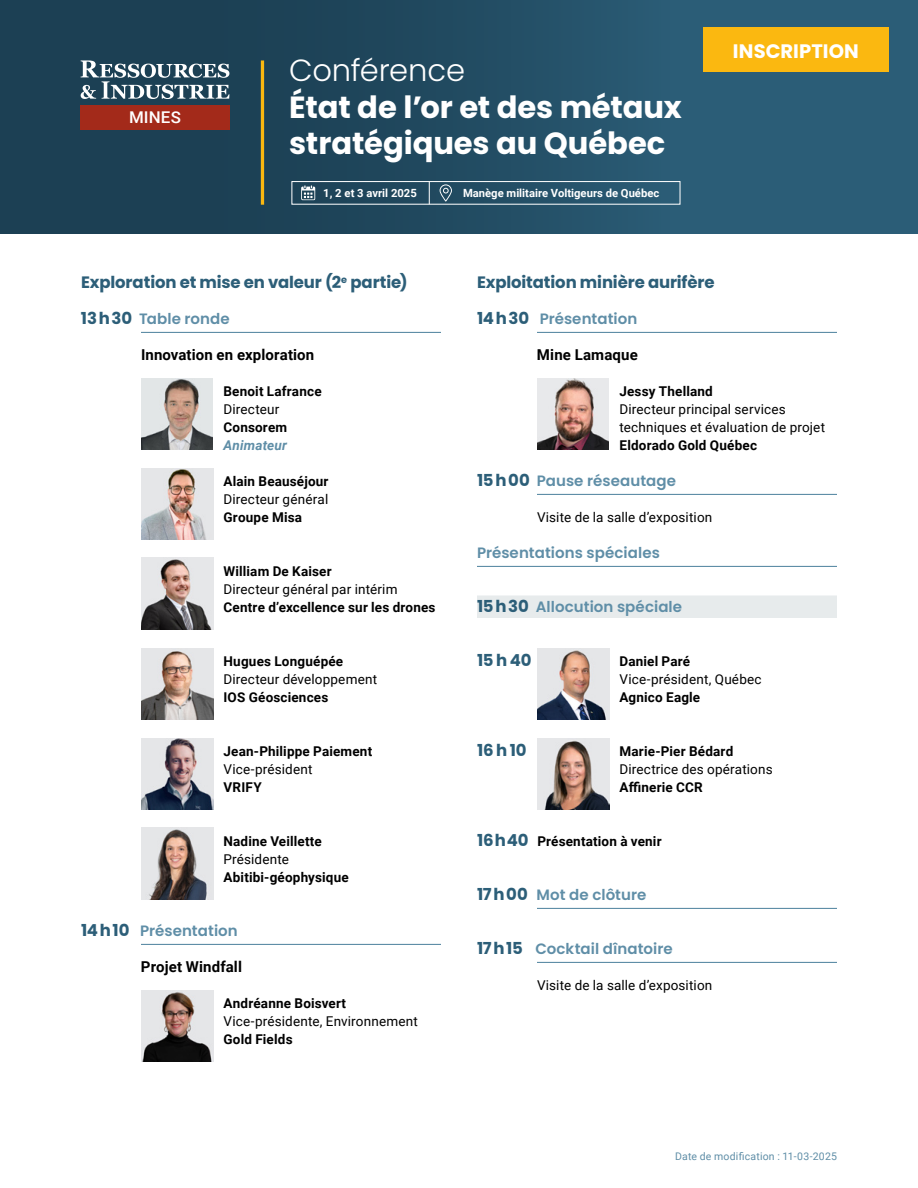
<style>
.page{position:relative;width:918px;height:1188px;background:#fff}
.page>*{position:absolute;margin:0;border:0;box-sizing:border-box;transform-origin:0 0}
.t1{font:700 30.6px/36.8px "Poppins";letter-spacing:-.005em;color:#fff}
.t2{font:300 30.6px "Poppins";letter-spacing:-.01em;color:#fff}
.t3{font:700 19.5px "Poppins";letter-spacing:.005em;color:#fff}
.t4{font:700 16.5px "Poppins";letter-spacing:-.01em;color:#2c5e78}
.t5{font:500 16.2px "Roboto";color:#fff;scale:1.04 1}
.t6{font:600 15px "Poppins";letter-spacing:.005em;color:#5f8ea7}
.t7{font:700 15px "Roboto";letter-spacing:.01em;color:#000}
.t8{font:700 13.5px "Roboto";letter-spacing:.01em;color:#000}
.t9{font:13.5px/18px "Roboto";letter-spacing:.01em;color:#000}
.t10{font:italic 700 13.5px "Roboto";letter-spacing:.015em;color:#5f8ea7}
.t11{font:700 11.25px "Roboto";color:#fff}
.t12{font:10.5px "Roboto";letter-spacing:.02em;color:#5f8ea7}
.s1{font-weight:700;font-size:16.5px;color:#2c5e78}
.s2{font-family:"Poppins";font-size:16.5px;color:#2c5e78}
</style>
<div class="page">
<div style="left:0;top:0;width:918px;height:234px;background:linear-gradient(to right,#19394c,#2d617c)"></div>
<div style="left:703px;top:27px;width:186px;height:45px;background:#fbb810"></div>
<div style="left:81px;top:105px;width:149px;height:25px;background:#a32a1a"></div>
<svg style="left:81px;top:60px;width:148px;height:39px"></svg>
<hr style="left:261px;top:60px;width:3px;height:145px;background:#fbb810">
<svg style="left:301px;top:185px;width:14px;height:15px"></svg>
<svg style="left:440px;top:184px;width:12px;height:18px"></svg>
<div style="left:291px;top:181px;width:390px;height:24px;border:1px solid #fff"></div>
<svg style="left:429px;top:181px;width:1px;height:23px"></svg>
<hr style="left:141px;top:332px;width:300px;height:1px;background:#5f8ea7">
<hr style="left:141px;top:944px;width:300px;height:1px;background:#5f8ea7">
<img style="left:141px;top:378px;width:72px;height:72px">
<img style="left:141px;top:468px;width:72px;height:72px">
<img style="left:141px;top:558px;width:72px;height:72px">
<img style="left:141px;top:648px;width:72px;height:72px">
<img style="left:141px;top:738px;width:72px;height:72px">
<img style="left:141px;top:828px;width:72px;height:72px">
<img style="left:141px;top:990px;width:72px;height:72px">
<hr style="left:537px;top:332px;width:300px;height:1px;background:#5f8ea7">
<hr style="left:537px;top:494px;width:300px;height:1px;background:#5f8ea7">
<hr style="left:477px;top:566px;width:360px;height:1px;background:#5f8ea7">
<div style="left:477px;top:596px;width:360px;height:22px;background:#e7ebec"></div>
<hr style="left:537px;top:908px;width:300px;height:1px;background:#5f8ea7">
<hr style="left:537px;top:962px;width:300px;height:1px;background:#5f8ea7">
<img style="left:537px;top:378px;width:72px;height:72px">
<img style="left:537px;top:648px;width:72px;height:72px">
<img style="left:538px;top:738px;width:71px;height:72px">
<p class="t5" style="left:129px;top:106px;width:51px">MINES</p>
<h1 class="t2" style="left:289px;top:52px;width:178px">Conférence</h1>
<h1 class="t1" style="left:289px;top:89px;width:394px">État de l’or et des métaux stratégiques au Québec</h1>
<p class="t11" style="left:323px;top:185px;width:95px">1, 2 et 3 avril 2025</p>
<p class="t11" style="left:463px;top:185px;width:198px">Manège militaire Voltigeurs de Québec</p>
<h2 class="t3" style="left:733px;top:40px;width:127px">INSCRIPTION</h2>
<p class="t4" style="left:81px;top:273px;width:328px">Exploration et mise en valeur (2<sup>e</sup> partie)</p>
<p class="t6" style="left:81px;top:310px;width:150px"><span class="s1">13h30</span> Table ronde</p>
<p class="t7" style="left:141px;top:344px;width:175px">Innovation en exploration</p>
<p class="t8" style="left:224px;top:382px;width:100px">Benoit Lafrance</p>
<p class="t9" style="left:224px;top:400px;width:57px">Directeur</p>
<p class="t8" style="left:224px;top:418px;width:65px">Consorem</p>
<p class="t10" style="left:224px;top:436px;width:65px">Animateur</p>
<p class="t8" style="left:224px;top:472px;width:107px">Alain Beauséjour</p>
<p class="t9" style="left:224px;top:490px;width:106px">Directeur général</p>
<p class="t8" style="left:224px;top:508px;width:80px">Groupe Misa</p>
<p class="t8" style="left:224px;top:562px;width:110px">William De Kaiser</p>
<p class="t9" style="left:224px;top:580px;width:176px">Directeur général par intérim</p>
<p class="t8" style="left:224px;top:598px;width:214px">Centre d’excellence sur les drones</p>
<p class="t8" style="left:224px;top:652px;width:121px">Hugues Longuépée</p>
<p class="t9" style="left:224px;top:670px;width:155px">Directeur développement</p>
<p class="t8" style="left:224px;top:688px;width:106px">IOS Géosciences</p>
<p class="t8" style="left:224px;top:742px;width:150px">Jean-Philippe Paiement</p>
<p class="t9" style="left:224px;top:760px;width:91px">Vice-président</p>
<p class="t8" style="left:224px;top:778px;width:40px">VRIFY</p>
<p class="t8" style="left:224px;top:832px;width:100px">Nadine Veillette</p>
<p class="t9" style="left:224px;top:850px;width:67px">Présidente</p>
<p class="t8" style="left:224px;top:868px;width:127px">Abitibi-géophysique</p>
<p class="t6" style="left:81px;top:922px;width:158px"><span class="s1">14h10</span> Présentation</p>
<p class="t7" style="left:141px;top:956px;width:102px">Projet Windfall</p>
<p class="t8" style="left:224px;top:994px;width:124px">Andréanne Boisvert</p>
<p class="t9" style="left:224px;top:1012px;width:196px">Vice-présidente, Environnement</p>
<p class="t8" style="left:224px;top:1030px;width:71px">Gold Fields</p>
<p class="t4" style="left:477px;top:273px;width:239px">Exploitation minière aurifère</p>
<p class="t6" style="left:477px;top:310px;width:162px"><span class="s1">14h30</span> Présentation</p>
<p class="t7" style="left:537px;top:344px;width:102px">Mine Lamaque</p>
<p class="t8" style="left:620px;top:382px;width:95px">Jessy Thelland</p>
<p class="t9" style="left:620px;top:400px;width:207px">Directeur principal services techniques et évaluation de projet</p>
<p class="t8" style="left:620px;top:436px;width:139px">Eldorado Gold Québec</p>
<p class="t6" style="left:477px;top:472px;width:201px"><span class="s1">15h00</span> Pause réseautage</p>
<p class="t9" style="left:537px;top:508px;width:177px">Visite de la salle d’exposition</p>
<p class="t6" style="left:477px;top:544px;width:184px">Présentations spéciales</p>
<p class="t6" style="left:477px;top:598px;width:207px"><span class="s1">15h30</span> Allocution spéciale</p>
<p class="t4" style="left:477px;top:651px;width:56px">15 h 40</p>
<p class="t8" style="left:619px;top:652px;width:72px">Daniel Paré</p>
<p class="t9" style="left:620px;top:670px;width:144px">Vice-président, Québec</p>
<p class="t8" style="left:620px;top:688px;width:82px">Agnico Eagle</p>
<p class="t4" style="left:477px;top:741px;width:51px">16 h 10</p>
<p class="t8" style="left:620px;top:742px;width:115px">Marie-Pier Bédard</p>
<p class="t9" style="left:619px;top:760px;width:155px">Directrice des opérations</p>
<p class="t8" style="left:619px;top:778px;width:85px">Affinerie CCR</p>
<p class="t8" style="left:477px;top:832px;width:186px"><span class="s2">16h40</span> Présentation à venir</p>
<p class="t6" style="left:477px;top:886px;width:171px"><span class="s1">17h00</span> Mot de clôture</p>
<p class="t6" style="left:477px;top:940px;width:197px"><span class="s1">17h15</span> Cocktail dînatoire</p>
<p class="t9" style="left:537px;top:976px;width:177px">Visite de la salle d’exposition</p>
<p class="t12" style="left:675px;top:1149px;width:163px">Date de modification : 11-03-2025</p>
</div>
